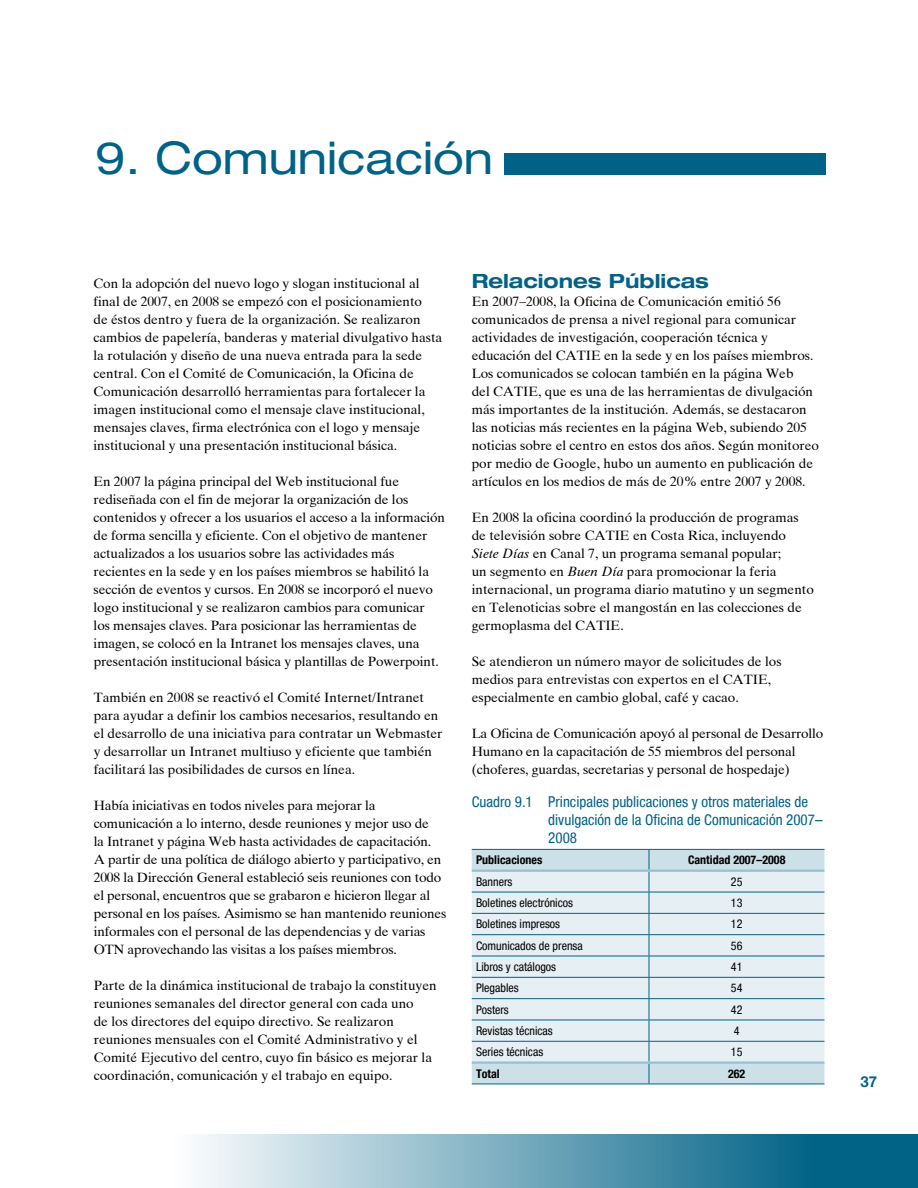
<style>
.page{position:relative;width:918px;height:1188px;background:#fff}
.page>*{position:absolute;margin:0;border:0;box-sizing:border-box;transform-origin:0 0}
.t1{font:expanded 45px "Helvetica Neue";color:#006286}
.t2{font:700 expanded 19.5px "Helvetica Neue";color:#006286}
.t3{font:condensed 15px/18px "Helvetica Neue";color:#006286}
.t4{font:700 15px "Helvetica Neue";color:#006286}
.t5{font:13.5px/18px "Times Ten";color:#000}
.t6{font:condensed 12px "Helvetica Neue";color:#000}
.t7{font:700 condensed 12px "Helvetica Neue";color:#000}
.s1{font-style:italic}
</style>
<div class="page">
<svg style="left:199px;top:1134px;width:719px;height:54px;background:#69a2b7"></svg>
<div style="left:504px;top:153px;width:321px;height:21px;background:#006286"></div>
<div style="left:472px;top:850px;width:352px;height:234px;background:#cce0e7"></div>
<div style="left:472px;top:872px;width:352px;height:189px;background:#e6eff3"></div>
<hr style="left:472px;top:849px;width:177px;height:1px;background:#006286">
<hr style="left:649px;top:849px;width:175px;height:1px;background:#006286">
<hr style="left:472px;top:892px;width:177px;height:1px;background:#006286">
<hr style="left:649px;top:892px;width:175px;height:1px;background:#006286">
<hr style="left:472px;top:913px;width:177px;height:1px;background:#006286">
<hr style="left:649px;top:913px;width:175px;height:1px;background:#006286">
<hr style="left:472px;top:934px;width:177px;height:1px;background:#006286">
<hr style="left:649px;top:934px;width:175px;height:1px;background:#006286">
<hr style="left:472px;top:956px;width:177px;height:1px;background:#006286">
<hr style="left:649px;top:956px;width:175px;height:1px;background:#006286">
<hr style="left:472px;top:977px;width:177px;height:1px;background:#006286">
<hr style="left:649px;top:977px;width:175px;height:1px;background:#006286">
<hr style="left:472px;top:998px;width:177px;height:1px;background:#006286">
<hr style="left:649px;top:998px;width:175px;height:1px;background:#006286">
<hr style="left:472px;top:1020px;width:177px;height:1px;background:#006286">
<hr style="left:649px;top:1020px;width:175px;height:1px;background:#006286">
<hr style="left:472px;top:1041px;width:177px;height:1px;background:#006286">
<hr style="left:649px;top:1041px;width:175px;height:1px;background:#006286">
<svg style="left:649px;top:850px;width:1px;height:234px"></svg>
<hr style="left:472px;top:1084px;width:177px;height:1px;background:#006286">
<hr style="left:649px;top:1084px;width:175px;height:1px;background:#006286">
<hr style="left:472px;top:1061px;width:177px;height:3px;background:#99c0cf">
<hr style="left:649px;top:1061px;width:175px;height:3px;background:#99c0cf">
<hr style="left:472px;top:870px;width:177px;height:2px;background:#99c0cf">
<hr style="left:649px;top:870px;width:175px;height:2px;background:#99c0cf">
<h1 class="t1" style="left:95px;top:131px;width:399px">9. Comunicación</h1>
<p class="t5" style="left:94px;top:274px;width:350px">Con la adopción del nuevo logo y slogan institucional al final de 2007, en 2008 se empezó con el posicionamiento<br>de éstos dentro y fuera de la organización. Se realizaron cambios de papelería, banderas y material divulgativo hasta la rotulación y diseño de una nueva entrada para la sede central. Con el Comité de Comunicación, la Oficina de Comunicación desarrolló herramientas para fortalecer la imagen institucional como el mensaje clave institucional, mensajes claves, firma electrónica con el logo y mensaje institucional y una presentación institucional básica.</p>
<p class="t5" style="left:94px;top:472px;width:353px">En 2007 la página principal del Web institucional fue rediseñada con el fin de mejorar la organización de los contenidos y ofrecer a los usuarios el acceso a la información de forma sencilla y eficiente. Con el objetivo de mantener actualizados a los usuarios sobre las actividades más recientes en la sede y en los países miembros se habilitó la sección de eventos y cursos. En 2008 se incorporó el nuevo logo institucional y se realizaron cambios para comunicar<br>los mensajes claves. Para posicionar las herramientas de imagen, se colocó en la Intranet los mensajes claves, una presentación institucional básica y plantillas de Powerpoint.</p>
<p class="t5" style="left:94px;top:688px;width:350px">También en 2008 se reactivó el Comité Internet/Intranet para ayudar a definir los cambios necesarios, resultando en el desarrollo de una iniciativa para contratar un Webmaster y desarrollar un Intranet multiuso y eficiente que también facilitará las posibilidades de cursos en línea.</p>
<p class="t5" style="left:94px;top:796px;width:354px">Había iniciativas en todos niveles para mejorar la comunicación a lo interno, desde reuniones y mejor uso de<br>la Intranet y página Web hasta actividades de capacitación.<br>A partir de una política de diálogo abierto y participativo, en 2008 la Dirección General estableció seis reuniones con todo el personal, encuentros que se grabaron e hicieron llegar al personal en los países. Asimismo se han mantenido reuniones informales con el personal de las dependencias y de varias OTN aprovechando las visitas a los países miembros.</p>
<p class="t5" style="left:94px;top:976px;width:344px">Parte de la dinámica institucional de trabajo la constituyen reuniones semanales del director general con cada uno<br>de los directores del equipo directivo. Se realizaron reuniones mensuales con el Comité Administrativo y el Comité Ejecutivo del centro, cuyo fin básico es mejorar la coordinación, comunicación y el trabajo en equipo.</p>
<h2 class="t2" style="left:472px;top:269px;width:239px">Relaciones Públicas</h2>
<p class="t5" style="left:472px;top:292px;width:349px">En 2007–2008, la Oficina de Comunicación emitió 56 comunicados de prensa a nivel regional para comunicar actividades de investigación, cooperación técnica y educación del CATIE en la sede y en los países miembros.<br>Los comunicados se colocan también en la página Web<br>del CATIE, que es una de las herramientas de divulgación más importantes de la institución. Además, se destacaron las noticias más recientes en la página Web, subiendo 205 noticias sobre el centro en estos dos años. Según monitoreo por medio de Google, hubo un aumento en publicación de artículos en los medios de más de 20% entre 2007 y 2008.</p>
<p class="t5" style="left:472px;top:508px;width:344px">En 2008 la oficina coordinó la producción de programas de televisión sobre CATIE en Costa Rica, incluyendo <span class="s1">Siete Días</span> en Canal 7, un programa semanal popular;<br>un segmento en <span class="s1">Buen Día</span> para promocionar la feria internacional, un programa diario matutino y un segmento en Telenoticias sobre el mangostán en las colecciones de germoplasma del CATIE.</p>
<p class="t5" style="left:472px;top:652px;width:311px">Se atendieron un número mayor de solicitudes de los medios para entrevistas con expertos en el CATIE, especialmente en cambio global, café y cacao.</p>
<p class="t5" style="left:472px;top:724px;width:353px">La Oficina de Comunicación apoyó al personal de Desarrollo<br>Humano en la capacitación de 55 miembros del personal (choferes, guardas, secretarias y personal de hospedaje)</p>
<p class="t3" style="left:548px;top:793px;width:276px;text-indent:-77px">Cuadro 9.1 Principales publicaciones y otros materiales de divulgación de la Oficina de Comunicación 2007–<br>2008</p>
<p class="t7" style="left:476px;top:853px;width:68px">Publicaciones</p>
<p class="t7" style="left:688px;top:853px;width:99px">Cantidad 2007–2008</p>
<p class="t6" style="left:476px;top:874px;width:38px">Banners</p>
<p class="t6" style="left:731px;top:874px;width:13px">25</p>
<p class="t6" style="left:476px;top:896px;width:99px">Boletines electrónicos</p>
<p class="t6" style="left:731px;top:896px;width:13px">13</p>
<p class="t6" style="left:476px;top:917px;width:86px">Boletines impresos</p>
<p class="t6" style="left:731px;top:917px;width:13px">12</p>
<p class="t6" style="left:476px;top:938px;width:108px">Comunicados de prensa</p>
<p class="t6" style="left:731px;top:938px;width:13px">56</p>
<p class="t6" style="left:476px;top:960px;width:82px">Libros y catálogos</p>
<p class="t6" style="left:731px;top:960px;width:13px">41</p>
<p class="t6" style="left:476px;top:981px;width:44px">Plegables</p>
<p class="t6" style="left:731px;top:981px;width:13px">54</p>
<p class="t6" style="left:476px;top:1002px;width:34px">Posters</p>
<p class="t6" style="left:731px;top:1002px;width:13px">42</p>
<p class="t6" style="left:476px;top:1024px;width:78px">Revistas técnicas</p>
<p class="t6" style="left:734px;top:1024px;width:7px">4</p>
<p class="t6" style="left:476px;top:1045px;width:69px">Series técnicas</p>
<p class="t6" style="left:731px;top:1045px;width:13px">15</p>
<p class="t7" style="left:476px;top:1066px;width:25px">Total</p>
<p class="t7" style="left:728px;top:1066px;width:19px">262</p>
<p class="t4" style="left:861px;top:1072px;width:18px">37</p>
</div>
